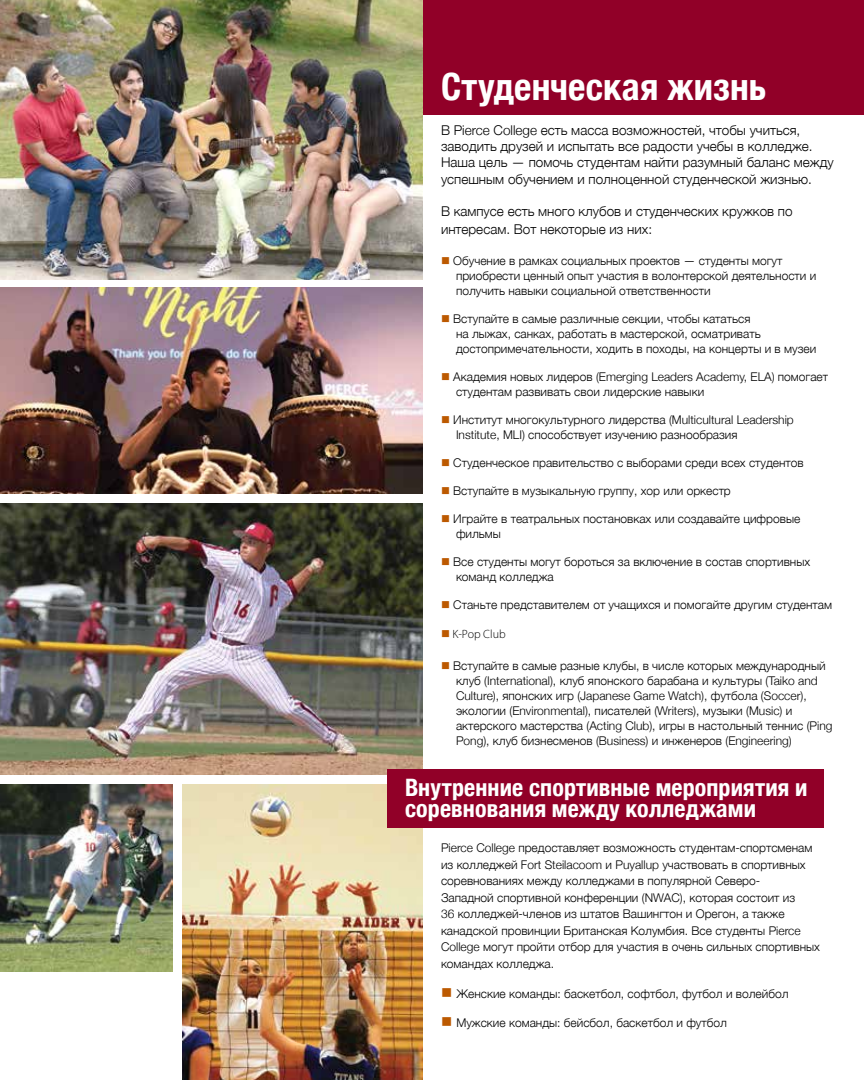
<style>
.page{position:relative;width:864px;height:1080px;background:#fff}
.page>*{position:absolute;margin:0;border:0;box-sizing:border-box;transform-origin:0 0}
.t1{font:700 condensed 37.5px "Helvetica Neue";letter-spacing:.005em;color:#fff}
.t2{font:700 condensed 24px/21px "Helvetica Neue";letter-spacing:.005em;color:#fff}
.t3{font:300 13.5px/16.2px "Helvetica Neue";color:#000}
.t4{font:300 12px/15px "Helvetica Neue";color:#000}
.t5{font:300 12px "Myriad Pro";color:#000}
.s1{color:#bc5900}
</style>
<div class="page">
<img style="left:0;top:504px;width:422px;height:271px">
<div style="left:0;top:0;width:864px;height:114px;background:#910028"></div>
<img style="left:0;top:0;width:423px;height:279px">
<img style="left:183px;top:784px;width:240px;height:296px">
<img style="left:0;top:784px;width:173px;height:188px">
<div style="left:387px;top:769px;width:437px;height:59px;background:#910028"></div>
<img style="left:0;top:288px;width:423px;height:205px">
<h2 class="t1" style="left:441px;top:56px;width:327px">Студенческая жизнь</h2>
<p class="t3" style="left:441px;top:121px;width:394px">В Pierce College есть масса возможностей, чтобы учиться, заводить друзей и испытать все радости учебы в колледже.<br>Наша цель — помочь студентам найти разумный баланс между успешным обучением и полноценной студенческой жизнью.</p>
<p class="t3" style="left:441px;top:201px;width:353px;line-height:18px">В кампусе есть много клубов и студенческих кружков по интересам. Вот некоторые из них:</p>
<p class="t4" style="left:456px;top:253px;width:362px;text-indent:-15px"><span class="s1">■</span> Обучение в рамках социальных проектов — студенты могут приобрести ценный опыт участия в волонтерской деятельности и получить навыки социальной ответственности</p>
<p class="t4" style="left:456px;top:310px;width:362px;text-indent:-15px"><span class="s1">■</span> Вступайте в самые различные секции, чтобы кататься<br>на лыжах, санках, работать в мастерской, осматривать достопримечательности, ходить в походы, на концерты и в музеи</p>
<p class="t4" style="left:456px;top:368px;width:374px;text-indent:-15px"><span class="s1">■</span> Академия новых лидеров (Emerging Leaders Academy, ELA) помогает студентам развивать свои лидерские навыки</p>
<p class="t4" style="left:456px;top:411px;width:339px;text-indent:-15px"><span class="s1">■</span> Институт многокультурного лидерства (Multicultural Leadership<br>Institute, MLI) способствует изучению разнообразия</p>
<p class="t4" style="left:441px;top:454px;width:364px"><span class="s1">■</span> Студенческое правительство с выборами среди всех студентов</p>
<p class="t4" style="left:441px;top:482px;width:291px"><span class="s1">■</span> Вступайте в музыкальную группу, хор или оркестр</p>
<p class="t4" style="left:456px;top:510px;width:346px;text-indent:-15px"><span class="s1">■</span> Играйте в театральных постановках или создавайте цифровые фильмы</p>
<p class="t4" style="left:456px;top:553px;width:356px;text-indent:-15px"><span class="s1">■</span> Все студенты могут бороться за включение в состав спортивных команд колледжа</p>
<p class="t4" style="left:441px;top:596px;width:393px"><span class="s1">■</span> Станьте представителем от учащихся и помогайте другим студентам</p>
<p class="t5" style="left:441px;top:627px;width:66px"><span class="s1">■</span> K-Pop Club</p>
<p class="t4" style="left:456px;top:657px;width:378px;text-indent:-15px"><span class="s1">■</span> Вступайте в самые разные клубы, в числе которых международный клуб (International), клуб японского барабана и культуры (Taiko and Culture), японских игр (Japanese Game Watch), футбола (Soccer), экологии (Environmental), писателей (Writers), музыки (Music) и актерского мастерства (Acting Club), игры в настольный теннис (Ping Pong), клуб бизнесменов (Business) и инженеров (Engineering)</p>
<h2 class="t2" style="left:405px;top:775px;width:404px">Внутренние спортивные мероприятия и соревнования между колледжами</h2>
<p class="t4" style="left:441px;top:839px;width:380px;line-height:16.5px">Pierce College предоставляет возможность студентам-спортсменам из колледжей Fort Steilacoom и Puyallup участвовать в спортивных соревнованиях между колледжами в популярной Северо-<br>Западной спортивной конференции (NWAC), которая состоит из<br>36 колледжей-членов из штатов Вашингтон и Орегон, а также канадской провинции Британская Колумбия. Все студенты Pierce College могут пройти отбор для участия в очень сильных спортивных командах колледжа.</p>
<p class="t4" style="left:441px;top:985px;width:349px"><span class="s1">■</span> Женские команды: баскетбол, софтбол, футбол и волейбол</p>
<p class="t4" style="left:441px;top:1015px;width:287px"><span class="s1">■</span> Мужские команды: бейсбол, баскетбол и футбол</p>
</div>
